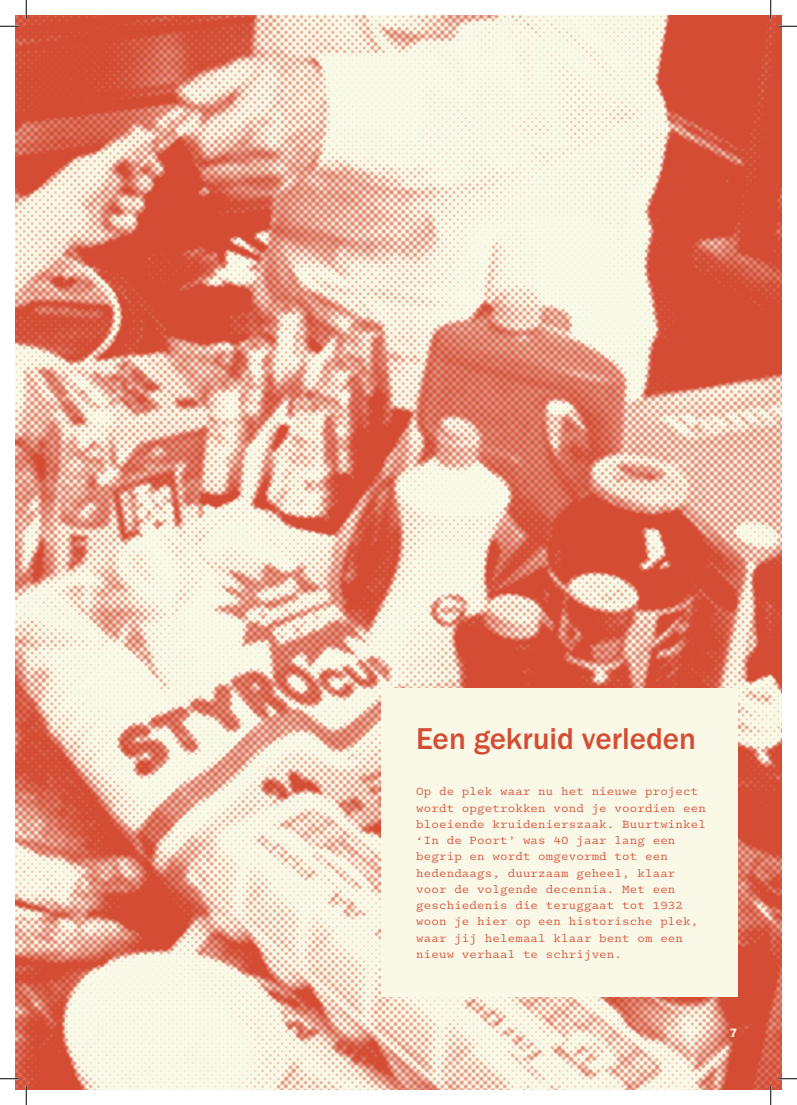
<style>
.page{position:relative;width:797px;height:1105px;background:#fff}
.page>*{position:absolute;margin:0;border:0;box-sizing:border-box;transform-origin:0 0}
.t1{font:500 31.25px "Franklin Gothic URW";color:#d44c34}
.t2{font:12.5px/16.2px "Logic Monospace";letter-spacing:.01em;color:#d44c34}
.t3{font:12.5px "Franklin Gothic URW Dem";color:#faf9e7}
</style>
<div class="page">
<img style="left:16px;top:16px;width:765px;height:1073px">
<div style="left:381px;top:688px;width:356px;height:309px;background:#faf9e7"></div>
<svg style="left:0;top:25px;width:19px;height:2px"></svg>
<svg style="left:778px;top:25px;width:19px;height:2px"></svg>
<svg style="left:0;top:1078px;width:19px;height:1px"></svg>
<svg style="left:778px;top:1078px;width:19px;height:1px"></svg>
<svg style="left:25px;top:0;width:2px;height:19px"></svg>
<svg style="left:25px;top:1086px;width:2px;height:19px"></svg>
<svg style="left:770px;top:0;width:1px;height:19px"></svg>
<svg style="left:770px;top:1086px;width:1px;height:19px"></svg>
<h1 class="t1" style="left:416px;top:719px;width:281px">Een gekruid verleden</h1>
<p class="t2" style="left:416px;top:784px;width:291px">Op de plek waar nu het nieuwe project wordt opgetrokken vond je voordien een bloeiende kruidenierszaak. Buurtwinkel ‘In de Poort’ was 40 jaar lang een begrip en wordt omgevormd tot een hedendaags, duurzaam geheel, klaar voor de volgende decennia. Met een geschiedenis die teruggaat tot 1932 woon je hier op een historische plek, waar jij helemaal klaar bent om een nieuw verhaal te schrijven.</p>
<p class="t3" style="left:730px;top:1025px;width:9px">7</p>
</div>
